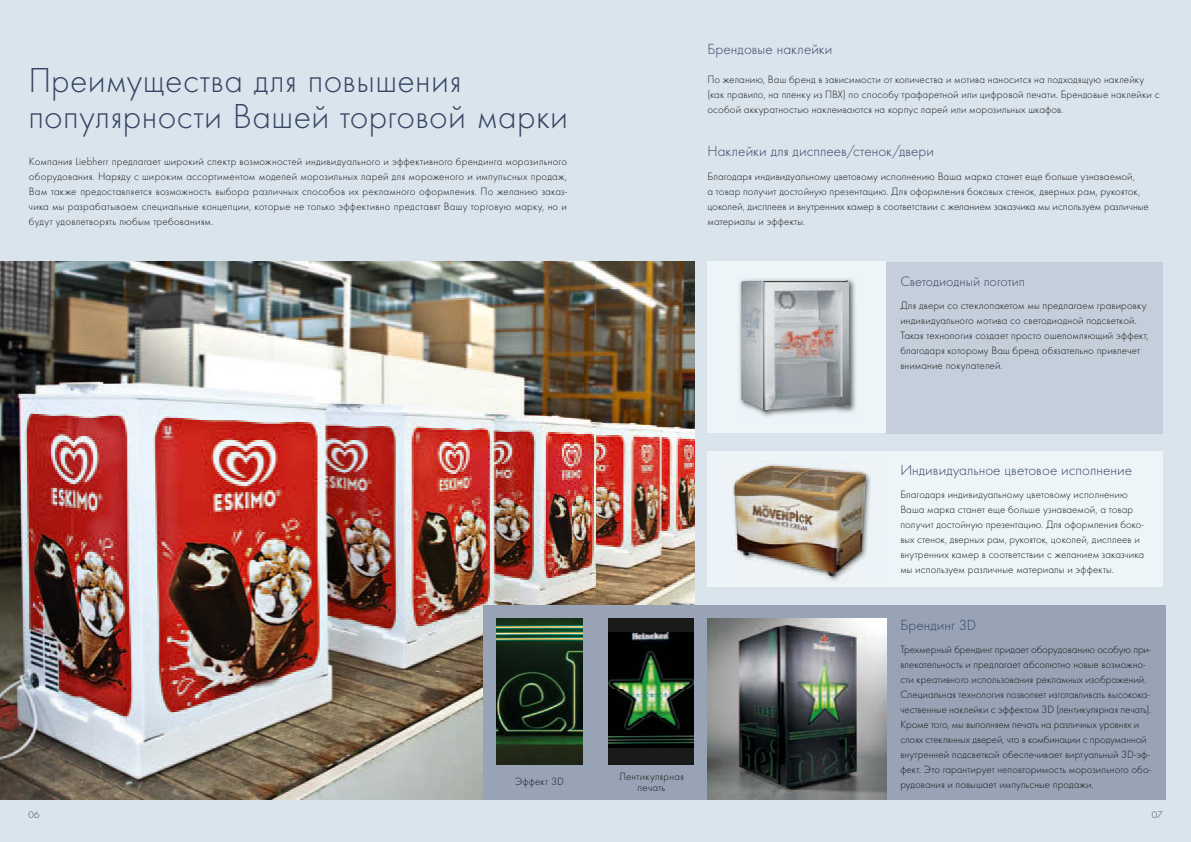
<style>
.page{position:relative;width:1191px;height:842px;background:#fff}
.page>*{position:absolute;margin:0;border:0;box-sizing:border-box;transform-origin:0 0}
.t1{font:300 36px/36px "Futura";letter-spacing:.01em;color:#344663}
.t2{font:300 15.2px "Futura";letter-spacing:.005em;color:#344663}
.t3{font:300 14.2px "Futura";letter-spacing:.005em;color:#344663}
.t4{font:300 11px/15px "Futura";letter-spacing:.005em;color:#1a1a18}
.t5{font:300 10px "Futura";color:#344663}
</style>
<div class="page">
<div style="left:590px;top:0;width:601px;height:842px;background:#dae4ed"></div>
<div style="left:707px;top:262px;width:179px;height:171px;background:#edf5f9"></div>
<img style="left:595px;top:262px;width:99px;height:343px">
<div style="left:886px;top:262px;width:276px;height:172px;background:#c5cedb"></div>
<div style="left:590px;top:605px;width:575px;height:194px;background:#98a3b6"></div>
<img style="left:707px;top:619px;width:179px;height:180px">
<img style="left:739px;top:279px;width:117px;height:138px">
<img style="left:741px;top:280px;width:109px;height:131px">
<div style="left:707px;top:452px;width:455px;height:135px;background:#edf5f9"></div>
<img style="left:732px;top:463px;width:137px;height:119px">
<img style="left:731px;top:462px;width:48px;height:28px">
<img style="left:850px;top:463px;width:21px;height:58px">
<div style="left:609px;top:619px;width:85px;height:146px;background:#1a1a18"></div>
<img style="left:609px;top:632px;width:85px;height:116px">
<div style="left:0;top:0;width:595px;height:842px;background:#dae4ed"></div>
<img style="left:0;top:262px;width:595px;height:537px">
<div style="left:483px;top:605px;width:112px;height:194px;background:#98a3b6"></div>
<img style="left:497px;top:619px;width:85px;height:146px">
<h1 class="t1" style="left:28px;top:67px;width:541px">Преимущества для повышения популярности Вашей торговой марки</h1>
<p class="t4" style="left:29px;top:155px;width:540px;text-align:justify">Компания Liebherr предлагает широкий спектр возможностей индивидуального и эффективного брендинга морозильного оборудования. Наряду с широким ассортиментом моделей морозильных ларей для мороженого и импульсных продаж, Вам также предоставляется возможность выбора различных способов их рекламного оформления. По желанию заказ&shy;чика мы разрабатываем специальные концепции, которые не только эффективно представят Вашу торговую марку, но и будут удовлетворять любым требованиям.</p>
<p class="t5" style="left:28px;top:812px;width:13px">06</p>
<p class="t4" style="left:515px;top:775px;width:50px">Эффект 3D</p>
<h2 class="t2" style="left:707px;top:43px;width:126px">Брендовые наклейки</h2>
<p class="t4" style="left:707px;top:73px;width:453px">По желанию, Ваш бренд в зависимости от количества и мотива наносится на подходящую наклейку (как правило, на пленку из ПВХ) по способу трафаретной или цифровой печати. Брендовые наклейки с особой аккуратностью наклеиваются на корпус ларей или морозильных шкафов.</p>
<h2 class="t2" style="left:707px;top:146px;width:228px">Наклейки для дисплеев/стенок/двери</h2>
<p class="t4" style="left:707px;top:170px;width:443px">Благодаря индивидуальному цветовому исполнению Ваша марка станет еще больше узнаваемой,<br>а товар получит достойную презентацию. Для оформления боковых стенок, дверных рам, рукояток, цоколей, дисплеев и внутренних камер в соответствии с желанием заказчика мы используем различные материалы и эффекты.</p>
<p class="t3" style="left:900px;top:277px;width:126px">Светодиодный логотип</p>
<p class="t4" style="left:900px;top:299px;width:250px">Для двери со стеклопакетом мы предлагаем гравировку индивидуального мотива со светодиодной подсветкой.<br>Такая технология создает просто ошеломляющий эффект, благодаря которому Ваш бренд обязательно привлечет внимание покупателей.</p>
<p class="t4" style="left:619px;top:772px;width:66px;line-height:11px;text-align:center">Лентикулярная печать</p>
<h2 class="t2" style="left:900px;top:465px;width:233px">Индивидуальное цветовое исполнение</h2>
<p class="t4" style="left:900px;top:488px;width:245px">Благодаря индивидуальному цветовому исполнению Ваша марка станет еще больше узнаваемой, а товар получит достойную презентацию. Для оформления боко&shy;вых стенок, дверных рам, рукояток, цоколей, дисплеев и внутренних камер в соответствии с желанием заказчика мы используем различные материалы и эффекты.</p>
<h2 class="t2" style="left:900px;top:620px;width:78px">Брендинг 3D</h2>
<p class="t4" style="left:900px;top:643px;width:252px">Трехмерный брендинг придает оборудованию особую при&shy;влекательность и предлагает абсолютно новые возможно&shy;сти креативного использования рекламных изображений.<br>Специальная технология позволяет изготавливать высокока&shy;чественные наклейки с эффектом 3D (лентикулярная печать).<br>Кроме того, мы выполняем печать на различных уровнях и слоях стеклянных дверей, что в комбинации с продуманной внутренней подсветкой обеспечивает виртуальный 3D-эф&shy;фект. Это гарантирует неповторимость морозильного обо&shy;рудования и повышает импульсные продажи.</p>
<p class="t5" style="left:1151px;top:812px;width:12px">07</p>
</div>
